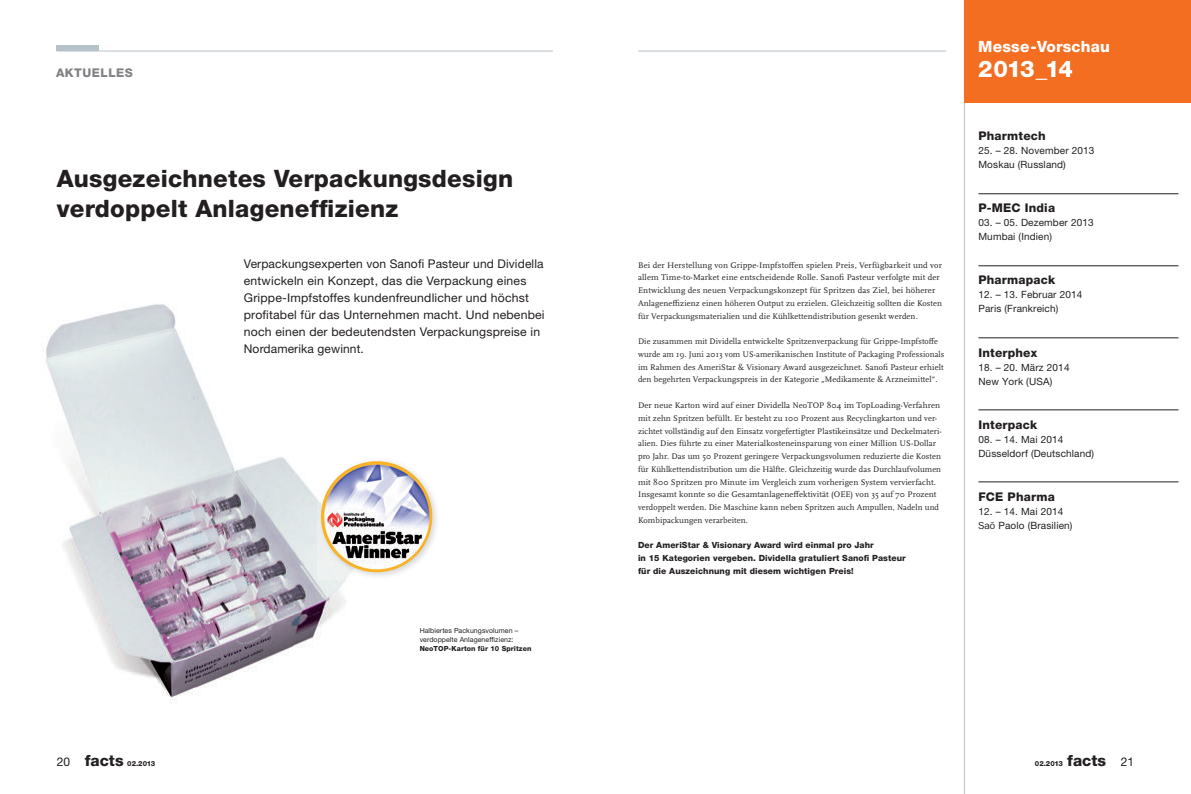
<style>
.page{position:relative;width:1191px;height:794px;background:#fff}
.page>*{position:absolute;margin:0;border:0;box-sizing:border-box;transform-origin:0 0}
.t1{font:800 24px/30px "Helvetica Neue LT Pro";letter-spacing:.01em;color:#231f20}
.t2{font:800 23px "Helvetica Neue LT Pro";letter-spacing:-.05em;color:#fff}
.t3{font:800 15.5px "Helvetica Neue LT Pro";letter-spacing:.01em;color:#fff}
.t4{font:800 15.5px "Helvetica Neue LT Pro";color:#231f20}
.t5{font:12px/17px "Helvetica Neue LT Pro";letter-spacing:.015em;color:#231f20}
.t6{font:800 12px "Helvetica Neue LT Pro";letter-spacing:.015em;color:#231f20}
.t7{font:800 12px "Helvetica Neue LT Pro";color:#808285}
.t8{font:10px/14px "Helvetica Neue LT Pro";letter-spacing:.015em;color:#231f20}
.t9{font:8.5px/12.8px "Scala Pro";letter-spacing:.01em;color:#231f20}
.t10{font:800 8.5px/12.8px "Helvetica Neue LT Pro";letter-spacing:.01em;color:#231f20}
.t11{font:7px/9px "Helvetica Neue LT Pro";letter-spacing:.01em;color:#231f20}
.t12{font:800 7px "Helvetica Neue LT Pro";letter-spacing:.01em;color:#231f20}
.s1{font-family:"Franklin ITCBQ"}
.s2{font-weight:400;font-size:12px}
.s3{font-size:15.5px}
</style>
<div class="page">
<img style="left:43px;top:303px;width:302px;height:401px">
<hr style="left:964px;top:0;width:1px;height:794px;background:#b6c2c9">
<div style="left:964px;top:0;width:227px;height:102px;background:#f36e21"></div>
<hr style="left:57px;top:51px;width:496px;height:1px;background:#b6c2c9">
<hr style="left:638px;top:51px;width:308px;height:1px;background:#b6c2c9">
<div style="left:57px;top:46px;width:42px;height:5px;background:#b6c2c9"></div>
<img style="left:317px;top:457px;width:120px;height:123px">
<img style="left:321px;top:461px;width:111px;height:111px;border-radius:56px">
<hr style="left:978px;top:193px;width:200px;height:1px;background:#231f20">
<hr style="left:978px;top:265px;width:200px;height:1px;background:#231f20">
<hr style="left:978px;top:337px;width:200px;height:1px;background:#231f20">
<hr style="left:978px;top:409px;width:200px;height:1px;background:#231f20">
<hr style="left:978px;top:481px;width:200px;height:1px;background:#231f20">
<h3 class="t7" style="left:56px;top:65px;width:78px">AKTUELLES</h3>
<h1 class="t1" style="left:57px;top:163px;width:458px">Ausgezeichnetes Verpackungsdesign verdoppelt Anlageneffizienz</h1>
<p class="t5" style="left:244px;top:254px;width:302px">Verpackungsexperten von Sanofi Pasteur und Dividella entwickeln ein Konzept, das die Verpackung eines Grippe-Impfstoffes kundenfreundlicher und höchst profitabel für das Unternehmen macht. Und nebenbei noch einen der bedeutendsten Verpackungspreise in Nordamerika gewinnt.</p>
<p class="t9" style="left:638px;top:258px;width:305px">Bei der Herstellung von Grippe-Impfstoffen spielen Preis, Verfügbarkeit und vor allem Time-to-Market eine entscheidende Rolle. Sanofi Pasteur verfolgte mit der Entwicklung des neuen Verpackungskonzept für Spritzen das Ziel, bei höherer Anlageneffizienz einen höheren Output zu erzielen. Gleichzeitig sollten die Kosten für Verpackungsmaterialien und die Kühlkettendistribution gesenkt werden.</p>
<p class="t9" style="left:638px;top:335px;width:308px">Die zusammen mit Dividella entwickelte Spritzenverpackung für Grippe-Impfstoffe wurde am 19. Juni 2013 vom US-amerikanischen Institute of Packaging Professionals im Rahmen des AmeriStar &amp; Visionary Award ausgezeichnet. Sanofi Pasteur erhielt den begehrten Verpackungspreis in der Kategorie „Medikamente &amp; Arzneimittel“.</p>
<p class="t9" style="left:638px;top:398px;width:305px">Der neue Karton wird auf einer Dividella NeoTOP 804 im TopLoading-Verfahren mit zehn Spritzen befüllt. Er besteht zu 100 Prozent aus Recyclingkarton und ver&shy;zichtet vollständig auf den Einsatz vorgefertigter Plastikeinsätze und Deckelmateri&shy;alien. Dies führte zu einer Materialkosteneinsparung von einer Million US-Dollar pro Jahr. Das um 50 Prozent geringere Verpackungsvolumen reduzierte die Kosten für Kühlkettendistribution um die Hälfte. Gleichzeitig wurde das Durchlaufvolumen mit 800 Spritzen pro Minute im Vergleich zum vorherigen System vervierfacht.<br>Insgesamt konnte so die Gesamtanlageneffektivität (OEE) von 35 auf 70 Prozent verdoppelt werden. Die Maschine kann neben Spritzen auch Ampullen, Nadeln und Kombipackungen verarbeiten.</p>
<p class="t10" style="left:638px;top:539px;width:269px">Der AmeriStar &amp; Visionary Award wird einmal pro Jahr<br>in 15 Kategorien vergeben. Dividella gratuliert Sanofi Pasteur für die Auszeichnung mit diesem wichtigen Preis!</p>
<p class="t11" style="left:420px;top:625px;width:100px">Halbiertes Packungsvolumen – verdoppelte Anlageneffizienz:</p>
<p class="t12" style="left:420px;top:644px;width:113px">NeoTOP-Karton für 10 Spritzen</p>
<h3 class="t3" style="left:978px;top:37px;width:133px">Messe-Vorschau</h3>
<h2 class="t2" style="left:978px;top:55px;width:96px">2013_14</h2>
<h3 class="t6" style="left:978px;top:129px;width:69px">Pharmtech</h3>
<p class="t8" style="left:978px;top:144px;width:117px">25. – 28. November 2013<br>Moskau (Russland)</p>
<h3 class="t6" style="left:978px;top:201px;width:78px">P-MEC India</h3>
<p class="t8" style="left:978px;top:216px;width:117px">03. – 05. Dezember 2013<br>Mumbai (Indien)</p>
<h3 class="t6" style="left:978px;top:273px;width:78px">Pharmapack</h3>
<p class="t8" style="left:978px;top:288px;width:105px">12. – 13. Februar 2014<br>Paris (Frankreich)</p>
<h3 class="t6" style="left:978px;top:345px;width:60px">Interphex</h3>
<p class="t8" style="left:978px;top:360px;width:93px">18. – 20. März 2014<br>New York (USA)</p>
<h3 class="t6" style="left:978px;top:417px;width:60px">Interpack</h3>
<p class="t8" style="left:978px;top:432px;width:117px">08. – 14. Mai 2014<br>Düsseldorf (Deutschland)</p>
<h3 class="t6" style="left:978px;top:489px;width:78px">FCE Pharma</h3>
<p class="t8" style="left:978px;top:504px;width:96px">12. – 14. Mai 2014<br><span class="s1">Saõ</span> Paolo (Brasilien)</p>
<p class="t12" style="left:57px;top:759px;width:100px"><span class="s2">20</span> <span class="s3">facts</span> 02.2013</p>
<p class="t12" style="left:1035px;top:759px;width:29px">02.2013</p>
<h3 class="t4" style="left:1067px;top:751px;width:68px">facts <span class="s2">21</span></h3>
</div>
